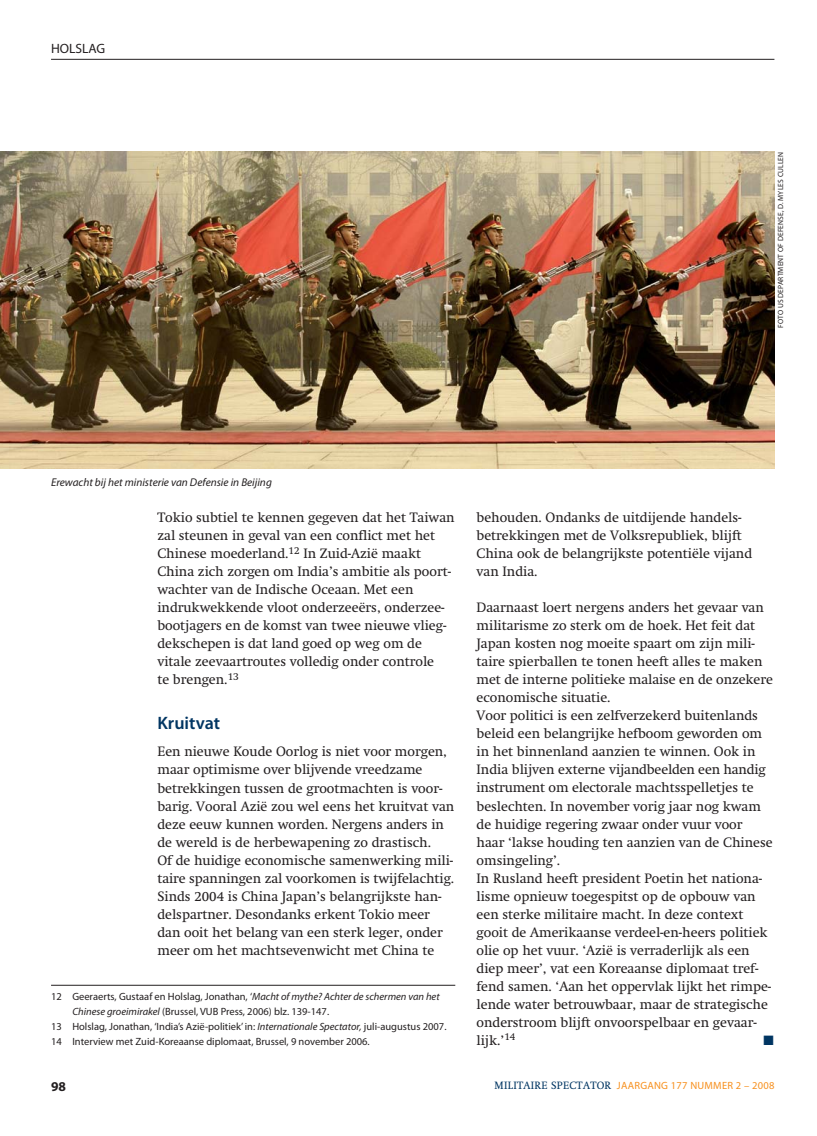
<style>
.page{position:relative;width:817px;height:1136px;background:#fff}
.page>*{position:absolute;margin:0;border:0;box-sizing:border-box;transform-origin:0 0}
.t1{font:600 18px "Myriad Pro";color:#003562}
.t2{font:13.5px/18px "Swift";color:#231f20}
.t3{font:13.5px "Myriad Pro";color:#231f20}
.t4{font:700 13.5px "Myriad Pro";color:#231f20}
.t5{font:13.5px "Zapf Dingbats";color:#003562}
.t6{font:italic 11.25px "Myriad Pro";color:#231f20}
.t7{font:10.5px "Myriad Pro";color:#231f20}
.t8{font:10.5px "Myriad Pro";letter-spacing:.025em;color:#f7901e}
.t9{font:7.5px "Myriad Pro";letter-spacing:.02em;color:#231f20}
.s1{font-style:italic}
.s2{font-family:"Swift";color:#003562}
</style>
<div class="page">
<hr style="left:51px;top:59px;width:723px;height:1px;background:#231f20">
<hr style="left:51px;top:984px;width:404px;height:1px;background:#231f20">
<img style="left:0;top:152px;width:774px;height:316px">
<p class="t3" style="left:51px;top:43px;width:56px">HOLSLAG</p>
<p class="t9" style="left:777px;top:328px;width:178px;rotate:-90deg">FOTO US DEPARTMENT OF DEFENSE, D. MYLES CULLEN</p>
<p class="t6" style="left:51px;top:478px;width:222px">Erewacht bij het ministerie van Defensie in Beijing</p>
<p class="t2" style="left:157px;top:510px;width:299px">Tokio subtiel te kennen gegeven dat het Taiwan zal steunen in geval van een conflict met het Chinese moederland.<sup>12</sup> In Zuid-Azië maakt China zich zorgen om India’s ambitie als poort&shy;wachter van de Indische Oceaan. Met een indrukwekkende vloot onderzeeërs, onderzee&shy;bootjagers en de komst van twee nieuwe vlieg&shy;dekschepen is dat land goed op weg om de vitale zeevaartroutes volledig onder controle<br>te brengen.<sup>13</sup></p>
<h1 class="t1" style="left:157px;top:716px;width:64px">Kruitvat</h1>
<p class="t2" style="left:157px;top:744px;width:298px">Een nieuwe Koude Oorlog is niet voor morgen, maar optimisme over blijvende vreedzame betrekkingen tussen de grootmachten is voor&shy;barig. Vooral Azië zou wel eens het kruitvat van deze eeuw kunnen worden. Nergens anders in de wereld is de herbewapening zo drastisch.<br>Of de huidige economische samenwerking mili&shy;taire spanningen zal voorkomen is twijfelachtig.<br>Sinds 2004 is China Japan’s belangrijkste han&shy;delspartner. Desondanks erkent Tokio meer dan ooit het belang van een sterk leger, onder meer om het machtsevenwicht met China te</p>
<p class="t7" style="left:51px;top:992px;width:390px">12 Geeraerts, Gustaaf en Holslag, Jonathan, ‘<span class="s1">Macht of mythe? Achter de schermen van het</span></p>
<p class="t7" style="left:72px;top:1007px;width:258px"><span class="s1">Chinese groeimirakel</span> (Brussel, VUB Press, 2006) blz. 139-147.</p>
<p class="t7" style="left:51px;top:1022px;width:397px">13 Holslag, Jonathan, ‘India’s Azië-politiek’ in: <span class="s1">Internationale Spectator,</span> juli-augustus 2007.</p>
<p class="t7" style="left:51px;top:1037px;width:320px">14 Interview met Zuid-Koreaanse diplomaat, Brussel, 9 november 2006.</p>
<p class="t2" style="left:476px;top:510px;width:277px">behouden. Ondanks de uitdijende handels&shy;betrekkingen met de Volksrepubliek, blijft China ook de belangrijkste potentiële vijand van India.</p>
<p class="t2" style="left:476px;top:600px;width:298px">Daarnaast loert nergens anders het gevaar van militarisme zo sterk om de hoek. Het feit dat Japan kosten nog moeite spaart om zijn mili&shy;taire spierballen te tonen heeft alles te maken met de interne politieke malaise en de onzekere economische situatie.<br>Voor politici is een zelfverzekerd buitenlands beleid een belangrijke hefboom geworden om in het binnenland aanzien te winnen. Ook in India blijven externe vijandbeelden een handig instrument om electorale machtsspelletjes te beslechten. In november vorig jaar nog kwam de huidige regering zwaar onder vuur voor haar ‘lakse houding ten aanzien van de Chinese omsingeling’.<br>In Rusland heeft president Poetin het nationa&shy;lisme opnieuw toegespitst op de opbouw van een sterke militaire macht. In deze context gooit de Amerikaanse verdeel-en-heers politiek olie op het vuur. ‘Azië is verraderlijk als een diep meer’, vat een Koreaanse diplomaat tref&shy;fend samen. ‘Aan het oppervlak lijkt het rimpe&shy;lende water betrouwbaar, maar de strategische onderstroom blijft onvoorspelbaar en gevaar&shy;lijk.’<sup>14</sup></p>
<p class="t5" style="left:763px;top:1033px;width:12px">■</p>
<p class="t4" style="left:51px;top:1081px;width:16px">98</p>
<p class="t8" style="left:494px;top:1080px;width:281px"><span class="s2">MILITAIRE SPECTATOR</span> JAARGANG 177 NUMMER 2 – 2008</p>
</div>
